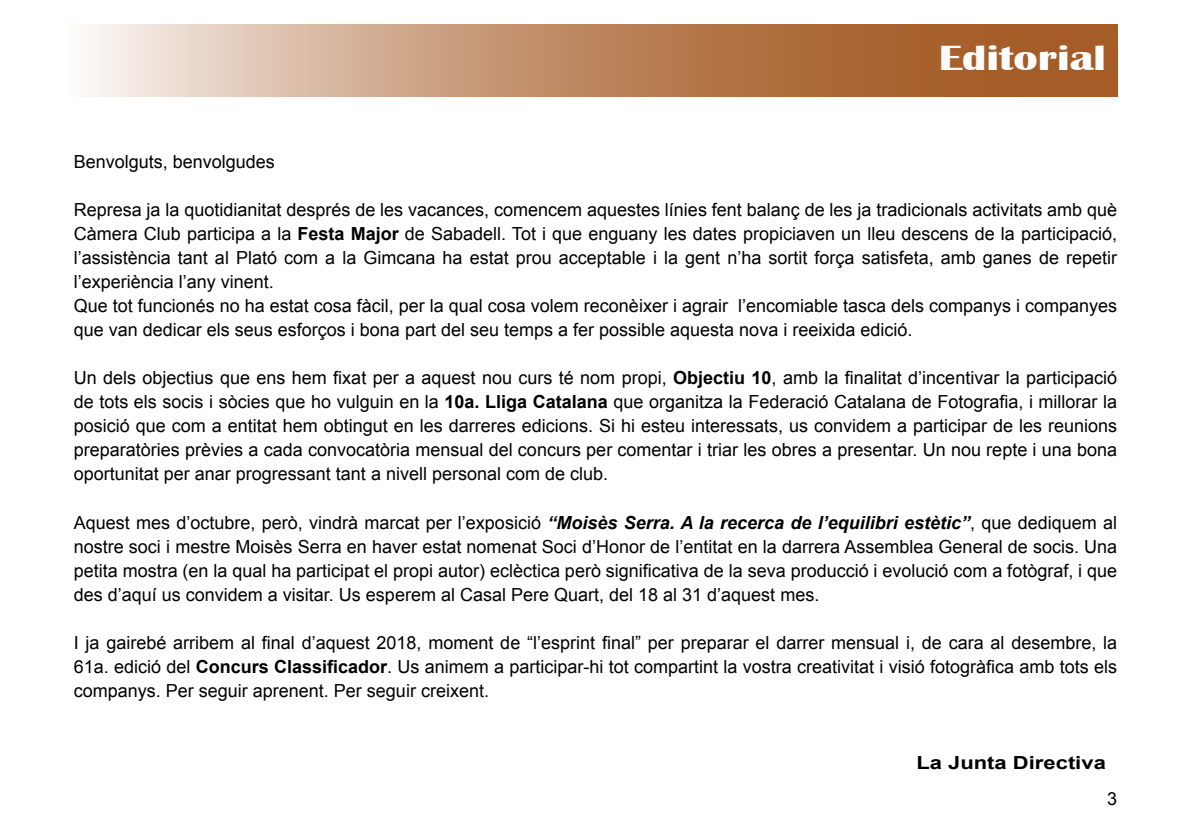
<style>
.page{position:relative;width:1191px;height:840px;background:#fff}
.page>*{position:absolute;margin:0;border:0;box-sizing:border-box;transform-origin:0 0}
.t1{font:700 36px "Britannic";color:#fff;scale:1.25 1}
.t2{font:18px/24px "Arial";color:#000;text-align:justify}
.t3{font:700 18px "Arial";color:#000;scale:1.22 1}
.s1{font-weight:700}
.s2{font-weight:700;font-style:italic}
</style>
<div class="page">
<svg style="left:89px;top:24px;width:1028px;height:72px;background:#c1906b"></svg>
<h1 class="t1" style="left:938px;top:37px;width:136px">Editorial</h1>
<p class="t2" style="left:74px;top:151px;width:203px">Benvolguts, benvolgudes</p>
<p class="t2" style="left:74px;top:199px;width:1045px;text-align:left">Represa ja la quotidianitat després de les vacances, comencem aquestes línies fent balanç de les ja tradicionals activitats amb què Càmera Club participa a la <span class="s1">Festa Major</span> de Sabadell. Tot i que enguany les dates propiciaven un lleu descens de la participació, l’assistència tant al Plató com a la Gimcana ha estat prou acceptable i la gent n’ha sortit força satisfeta, amb ganes de repetir l’experiència l’any vinent.<br>Que tot funcionés no ha estat cosa fàcil, per la qual cosa volem reconèixer i agrair l’encomiable tasca dels companys i companyes que van dedicar els seus esforços i bona part del seu temps a fer possible aquesta nova i reeixida edició.</p>
<p class="t2" style="left:74px;top:366px;width:1045px">Un dels objectius que ens hem fixat per a aquest nou curs té nom propi, <span class="s1">Objectiu 10</span>, amb la finalitat d’incentivar la participació de tots els socis i sòcies que ho vulguin en la <span class="s1">10a. Lliga Catalana</span> que organitza la Federació Catalana de Fotografia, i millorar la posició que com a entitat hem obtingut en les darreres edicions. Si hi esteu interessats, us convidem a participar de les reunions preparatòries prèvies a cada convocatòria mensual del concurs per comentar i triar les obres a presentar. Un nou repte i una bona oportunitat per anar progressant tant a nivell personal com de club.</p>
<p class="t2" style="left:74px;top:511px;width:1045px">Aquest mes d’octubre, però, vindrà marcat per l’exposició <span class="s2">“Moisès Serra. A la recerca de l’equilibri estètic”</span>, que dediquem al nostre soci i mestre Moisès Serra en haver estat nomenat Soci d’Honor de l’entitat en la darrera Assemblea General de socis. Una petita mostra (en la qual ha participat el propi autor) eclèctica però significativa de la seva producció i evolució com a fotògraf, i que des d’aquí us convidem a visitar. Us esperem al Casal Pere Quart, del 18 al 31 d’aquest mes.</p>
<p class="t2" style="left:74px;top:630px;width:1045px">I ja gairebé arribem al final d’aquest 2018, moment de “l’esprint final” per preparar el darrer mensual i, de cara al desembre, la 61a. edició del <span class="s1">Concurs Classificador</span>. Us animem a participar-hi tot compartint la vostra creativitat i visió fotogràfica amb tots els companys. Per seguir aprenent. Per seguir creixent.</p>
<p class="t3" style="left:916px;top:755px;width:157px">La Junta Directiva</p>
<p class="t2" style="left:1107px;top:787px;width:12px">3</p>
</div>
